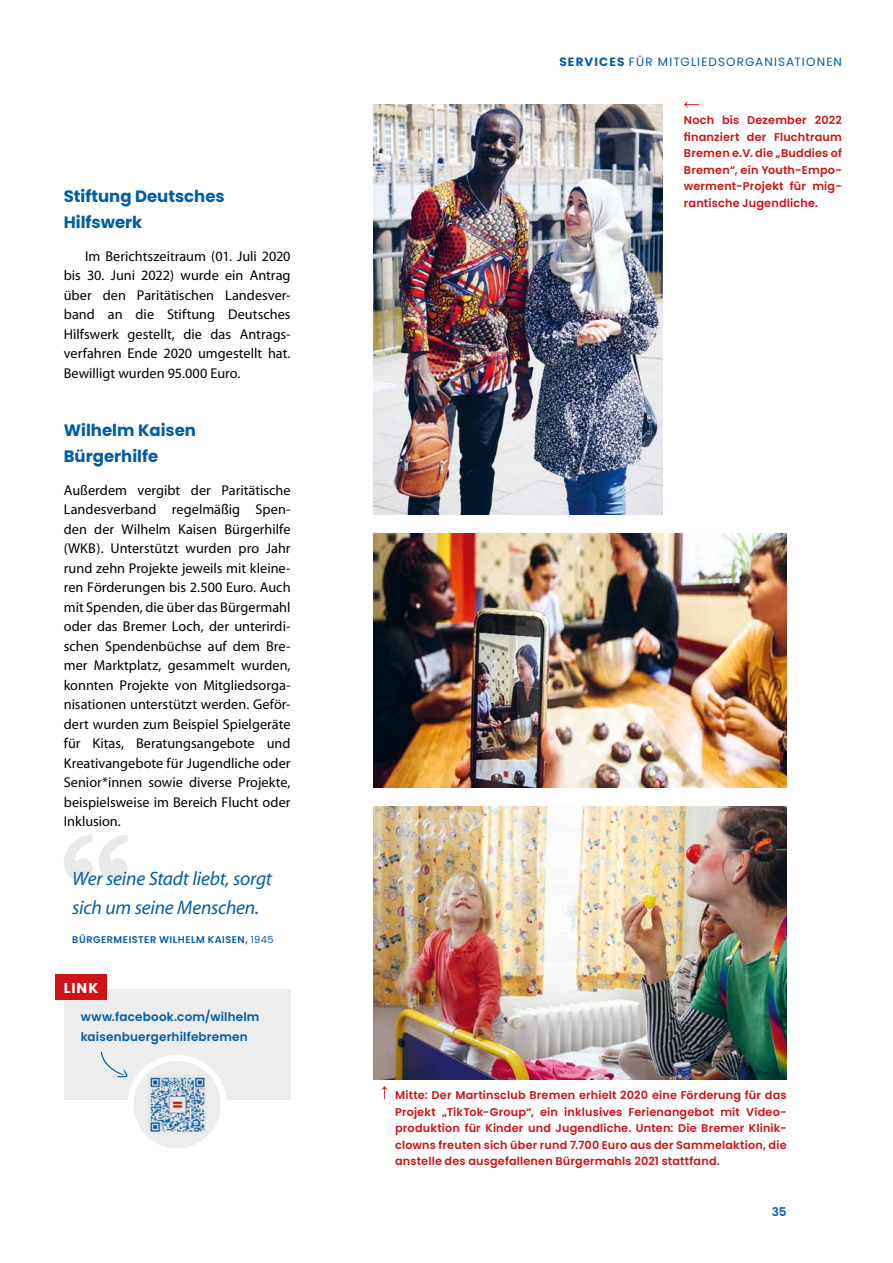
<style>
.page{position:relative;width:893px;height:1263px;background:#fff}
.page>*{position:absolute;margin:0;border:0;box-sizing:border-box;transform-origin:0 0}
.t1{font:italic 19.5px/29.2px "Myriad";letter-spacing:-.01em;color:#005da9}
.t2{font:700 16.5px/25.5px "Poppins";color:#005da9}
.t3{font:14.25px/19.5px "Myriad";color:#000;text-align:justify}
.t4{font:700 14.25px "Poppins";color:#fff}
.t5{font:600 12px/19.5px "Poppins";letter-spacing:.015em;color:#005da9}
.t6{font:12px "Poppins";letter-spacing:.09em;color:#005da9}
.t7{font:600 11.25px/16.5px "Poppins";letter-spacing:.015em;color:#cd1316;text-align:justify}
.t8{font:600 9.75px "Poppins";letter-spacing:.055em;color:#005da9}
.s1{font-weight:400}
.s2{font-weight:700}
</style>
<div class="page">
<img style="left:374px;top:807px;width:413px;height:273px">
<img style="left:374px;top:534px;width:413px;height:253px">
<img style="left:374px;top:105px;width:289px;height:409px">
<svg style="left:382px;top:1086px;width:5px;height:13px"></svg>
<svg style="left:684px;top:102px;width:15px;height:5px"></svg>
<svg style="left:64px;top:835px;width:64px;height:46px"></svg>
<div style="left:64px;top:989px;width:227px;height:110px;background:#ededed"></div>
<div style="left:131px;top:1058px;width:93px;height:93px;background:#ededed;border-radius:50%"></div>
<div style="left:128px;top:1055px;width:99px;height:99px;border:6px solid #fff;border-radius:50%"></div>
<img style="left:148px;top:1076px;width:58px;height:57px">
<svg style="left:101px;top:1052px;width:26px;height:25px"></svg>
<div style="left:55px;top:975px;width:51px;height:25px;background:#cd1316"></div>
<p class="t2" style="left:64px;top:184px;width:162px">Stiftung Deutsches<br>Hilfswerk</p>
<p class="t3" style="left:64px;top:247px;width:228px;text-indent:21px">Im Berichtszeitraum (01. Juli 2020 bis 30. Juni 2022) wurde ein Antrag über den Paritätischen Landesver&shy;band an die Stiftung Deutsches Hilfswerk gestellt, die das Antrags&shy;verfahren Ende 2020 umgestellt hat.<br>Bewilligt wurden 95.000 Euro.</p>
<p class="t2" style="left:64px;top:418px;width:134px">Wilhelm Kaisen<br>Bürgerhilfe</p>
<p class="t3" style="left:64px;top:481px;width:228px">Außerdem vergibt der Paritätische Landesverband regelmäßig Spen&shy;den der Wilhelm Kaisen Bürgerhilfe (WKB). Unterstützt wurden pro Jahr rund zehn Projekte jeweils mit kleine&shy;ren Förderungen bis 2.500 Euro. Auch mit Spenden, die über das Bürgermahl oder das Bremer Loch, der unterirdi&shy;schen Spendenbüchse auf dem Bre&shy;mer Marktplatz, gesammelt wurden, konnten Projekte von Mitgliedsorga&shy;nisationen unterstützt werden. Geför&shy;dert wurden zum Beispiel Spielgeräte für Kitas, Beratungsangebote und Kreativangebote für Jugendliche oder Senior*innen sowie diverse Projekte, beispielsweise im Bereich Flucht oder Inklusion.</p>
<h1 class="t1" style="left:72px;top:864px;width:201px">Wer seine Stadt liebt, sorgt sich um seine Menschen.</h1>
<p class="t8" style="left:72px;top:934px;width:203px">BÜRGERMEISTER WILHELM KAISEN, <span class="s1">1945</span></p>
<p class="t4" style="left:64px;top:979px;width:36px">LINK</p>
<p class="t5" style="left:81px;top:1007px;width:180px">www.facebook.com/wilhelm kaisenbuergerhilfebremen</p>
<p class="t6" style="left:559px;top:55px;width:284px"><span class="s2">SERVICES</span> FÜR MITGLIEDSORGANISATIONEN</p>
<p class="t7" style="left:684px;top:112px;width:160px">Noch bis Dezember 2022 finanziert der Fluchtraum Bremen e.V. die „Buddies of Bremen“, ein Youth-Empo&shy;werment-Projekt für mig&shy;rantische Jugendliche.</p>
<p class="t7" style="left:395px;top:1087px;width:393px">Mitte: Der Martinsclub Bremen erhielt 2020 eine Förderung für das Projekt „TikTok-Group“, ein inklusives Ferienangebot mit Video&shy;produktion für Kinder und Jugendliche. Unten: Die Bremer Klinik&shy;clowns freuten sich über rund 7.700 Euro aus der Sammelaktion, die anstelle des ausgefallenen Bürgermahls 2021 stattfand.</p>
<p class="t5" style="left:772px;top:1202px;width:16px">35</p>
</div>
